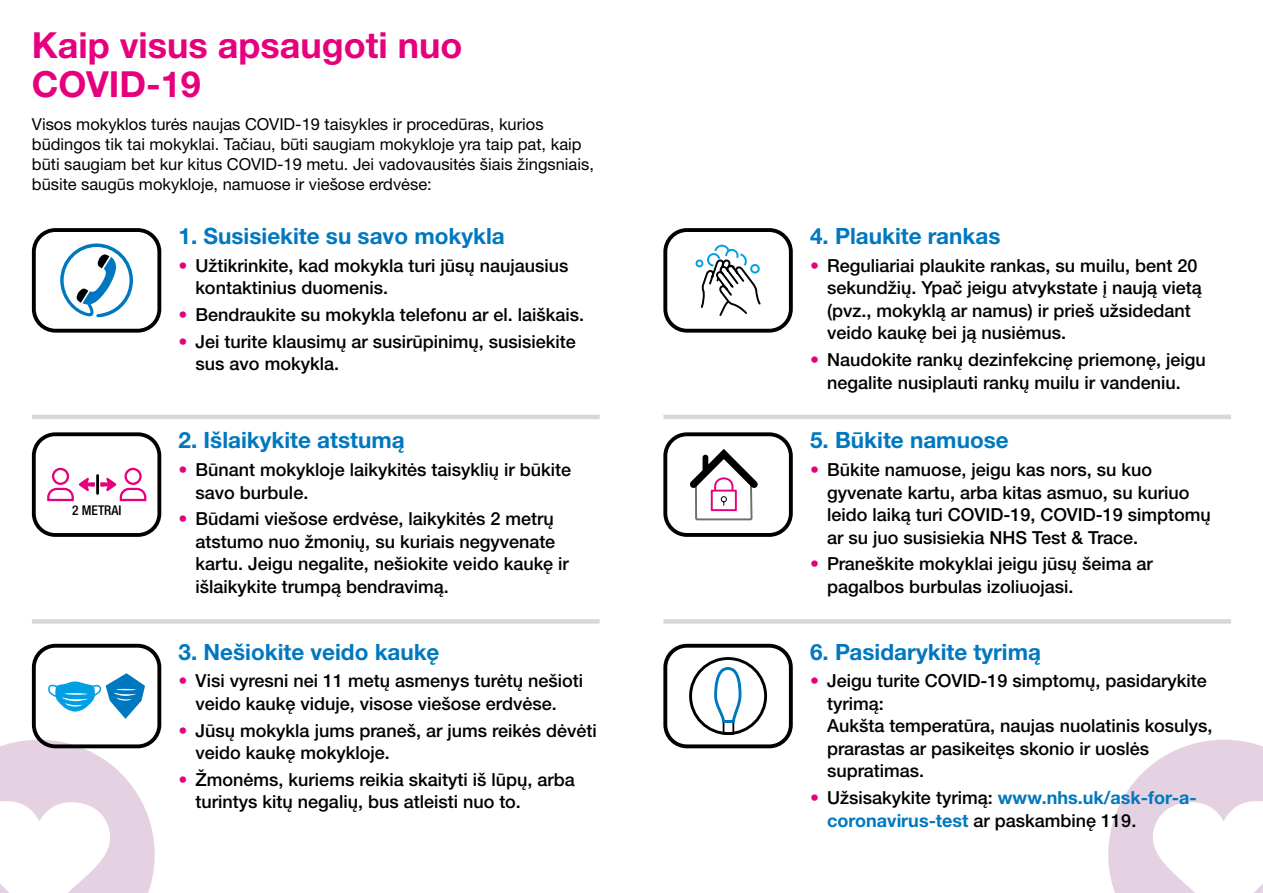
<style>
.page{position:relative;width:1263px;height:893px;background:#fff}
.page>*{position:absolute;margin:0;border:0;box-sizing:border-box;transform-origin:0 0}
.t1{font:700 36px/39px "Helvetica Neue LTW1 G";color:#e6007d}
.t2{font:700 22.5px "Helvetica Neue LTW1 G";color:#0078bf}
.t3{font:500 18px/22.5px "Helvetica Neue LTW1 G";color:#000}
.t4{font:700 18px/22.5px "Helvetica Neue LTW1 G";color:#0078bf}
.t5{font:16.5px/20.2px "Helvetica Neue LTW1 G";color:#000}
.t6{font:500 condensed 13.5px "Helvetica Neue LT Std";color:#000}
.s1{color:#e6007d}
.s2{font-weight:500;color:#e6007d}
.s3{font-weight:500;color:#000}
</style>
<div class="page">
<svg style="left:0;top:740px;width:155px;height:153px"></svg>
<svg style="left:1108px;top:740px;width:155px;height:153px"></svg>
<hr style="left:32px;top:415px;width:568px;height:4px;background:#d8d8d8">
<div style="left:32px;top:619px;width:568px;height:5px;background:#d8d8d8"></div>
<hr style="left:663px;top:415px;width:568px;height:4px;background:#d8d8d8">
<div style="left:663px;top:619px;width:568px;height:5px;background:#d8d8d8"></div>
<div style="left:663px;top:228px;width:130px;height:105px;border:4px solid #000;border-radius:22px"></div>
<svg style="left:694px;top:244px;width:68px;height:171px"></svg>
<div style="left:663px;top:432px;width:130px;height:105px;border:4px solid #000;border-radius:22px"></div>
<svg style="left:690px;top:449px;width:68px;height:72px"></svg>
<div style="left:689px;top:657px;width:78px;height:78px;border:3px solid #000;border-radius:50%"></div>
<svg style="left:713px;top:667px;width:30px;height:69px"></svg>
<div style="left:663px;top:644px;width:130px;height:104px;border:4px solid #000;border-radius:22px"></div>
<div style="left:32px;top:644px;width:129px;height:104px;border:4px solid #000;border-radius:22px"></div>
<svg style="left:48px;top:673px;width:97px;height:46px"></svg>
<div style="left:124px;top:468px;width:18px;height:17px;border:2px solid #e6007d;border-radius:50%"></div>
<div style="left:32px;top:432px;width:129px;height:105px;border:4px solid #000;border-radius:21px"></div>
<hr style="left:96px;top:474px;width:3px;height:21px;background:#000">
<div style="left:52px;top:468px;width:17px;height:17px;border:2px solid #e6007d;border-radius:50%"></div>
<svg style="left:47px;top:478px;width:100px;height:24px"></svg>
<div style="left:32px;top:228px;width:129px;height:105px;border:4px solid #000;border-radius:22px"></div>
<svg style="left:60px;top:243px;width:73px;height:74px"></svg>
<h1 class="t1" style="left:32px;top:25px;width:432px">Kaip visus apsaugoti nuo<br>COVID-19</h1>
<p class="t5" style="left:32px;top:113px;width:563px">Visos mokyklos turės naujas COVID-19 taisykles ir procedūras, kurios būdingos tik tai mokyklai. Tačiau, būti saugiam mokykloje yra taip pat, kaip būti saugiam bet kur kitus COVID-19 metu. Jei vadovausitės šiais žingsniais, būsite saugūs mokykloje, namuose ir viešose erdvėse:</p>
<p class="t6" style="left:72px;top:502px;width:51px">2 METRAI</p>
<p class="t2" style="left:179px;top:222px;width:328px">1. Susisiekite su savo mokykla</p>
<p class="t3" style="left:196px;top:254px;width:374px;text-indent:-17px"><span class="s1">•</span> Užtikrinkite, kad mokykla turi jūsų naujausius kontaktinius duomenis.</p>
<p class="t3" style="left:179px;top:303px;width:407px"><span class="s1">•</span> Bendraukite su mokykla telefonu ar el. laiškais.</p>
<p class="t3" style="left:196px;top:330px;width:382px;text-indent:-17px"><span class="s1">•</span> Jei turite klausimų ar susirūpinimų, susisiekite sus avo mokykla.</p>
<p class="t2" style="left:179px;top:426px;width:228px">2. Išlaikykite atstumą</p>
<p class="t3" style="left:196px;top:458px;width:377px;text-indent:-17px"><span class="s1">•</span> Būnant mokykloje laikykitės taisyklių ir būkite savo burbule.</p>
<p class="t3" style="left:196px;top:508px;width:375px;text-indent:-17px"><span class="s1">•</span> Būdami viešose erdvėse, laikykitės 2 metrų atstumo nuo žmonių, su kuriais negyvenate kartu. Jeigu negalite, nešiokite veido kaukę ir išlaikykite trumpą bendravimą.</p>
<p class="t2" style="left:179px;top:638px;width:262px">3. Nešiokite veido kaukę</p>
<p class="t3" style="left:179px;top:670px;width:406px;text-align:center"><span class="s1">•</span> Visi vyresni nei 11 metų asmenys turėtų nešioti veido kaukę viduje, visose viešose erdvėse.</p>
<p class="t3" style="left:196px;top:719px;width:403px;text-indent:-17px"><span class="s1">•</span> Jūsų mokykla jums praneš, ar jums reikės dėvėti veido kaukę mokykloje.</p>
<p class="t3" style="left:196px;top:768px;width:381px;text-indent:-17px"><span class="s1">•</span> Žmonėms, kuriems reikia skaityti iš lūpų, arba turintys kitų negalių, bus atleisti nuo to.</p>
<p class="t2" style="left:810px;top:222px;width:192px">4. Plaukite rankas</p>
<p class="t3" style="left:827px;top:254px;width:376px;text-indent:-17px"><span class="s1">•</span> Reguliariai plaukite rankas, su muilu, bent 20 sekundžių. Ypač jeigu atvykstate į naują vietą (pvz., mokyklą ar namus) ir prieš užsidedant veido kaukę bei ją nusiėmus.</p>
<p class="t3" style="left:810px;top:348px;width:397px;text-align:center"><span class="s1">•</span> Naudokite rankų dezinfekcinę priemonę, jeigu negalite nusiplauti rankų muilu ir vandeniu.</p>
<p class="t2" style="left:810px;top:426px;width:200px">5. Būkite namuose</p>
<p class="t3" style="left:827px;top:458px;width:385px;text-indent:-17px"><span class="s1">•</span> Būkite namuose, jeigu kas nors, su kuo gyvenate kartu, arba kitas asmuo, su kuriuo leido laiką turi COVID-19, COVID-19 simptomų ar su juo susisiekia NHS Test &amp; Trace.</p>
<p class="t3" style="left:827px;top:553px;width:327px;text-indent:-17px"><span class="s1">•</span> Praneškite mokyklai jeigu jūsų šeima ar pagalbos burbulas izoliuojasi.</p>
<p class="t2" style="left:810px;top:638px;width:232px">6. Pasidarykite tyrimą</p>
<p class="t3" style="left:827px;top:670px;width:387px;text-indent:-17px"><span class="s1">•</span> Jeigu turite COVID-19 simptomų, pasidarykite tyrimą:<br>Aukšta temperatūra, naujas nuolatinis kosulys, prarastas ar pasikeitęs skonio ir uoslės supratimas.</p>
<p class="t4" style="left:827px;top:786px;width:371px;text-indent:-17px"><span class="s2">•</span> <span class="s3">Užsisakykite tyrimą:</span> www.nhs.uk/ask-for-a&shy;coronavirus-test <span class="s3">ar paskambinę 119.</span></p>
</div>
